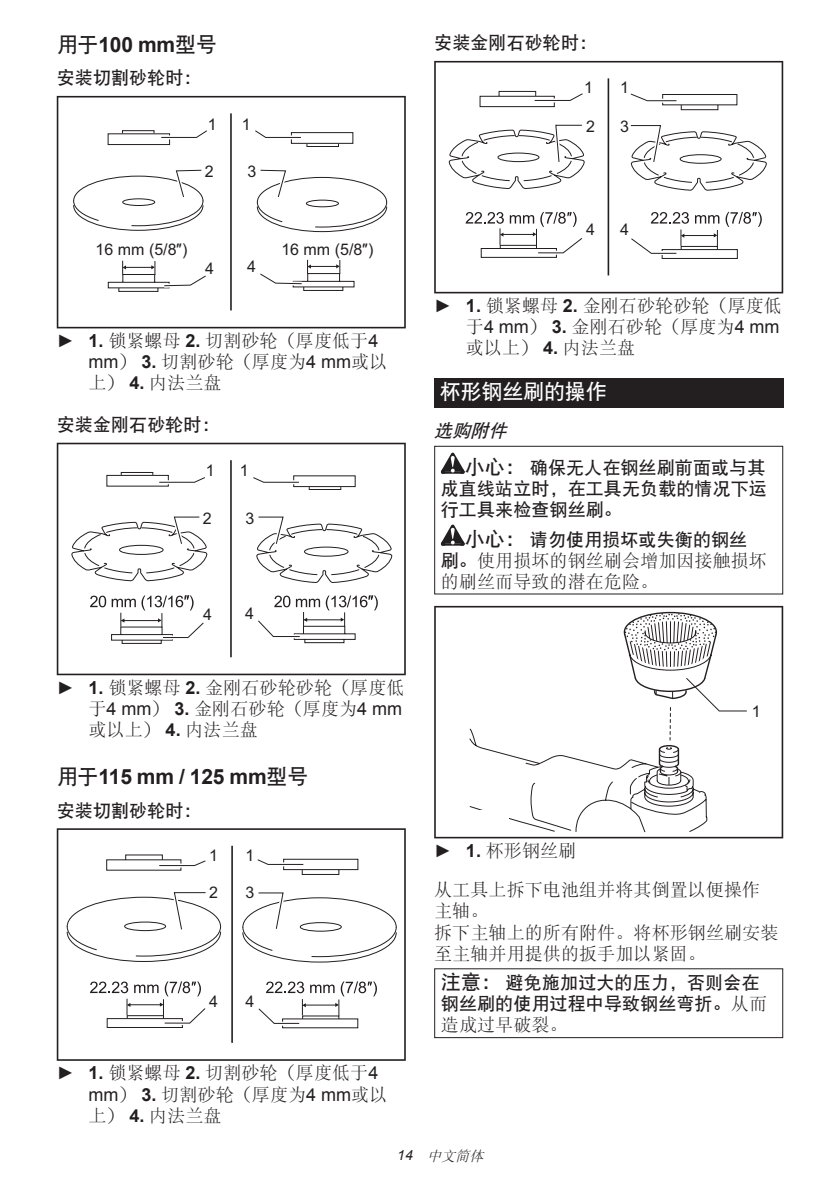
<style>
.page{position:relative;width:840px;height:1191px;background:#fff}
.page>*{position:absolute;margin:0;border:0;box-sizing:border-box;transform-origin:0 0}
.t1{font:700 21px "Arial";letter-spacing:-.01em;color:#231f20}
.t2{font:21px "DFP Hei W7 GB EUC H";letter-spacing:-.01em;color:#fff}
.t3{font:18px/21px "DFP Song W3 GB EUC H";letter-spacing:.005em;color:#231f20}
.t4{font:18px/21px "DFP Hei W7 GB EUC H";letter-spacing:.005em;color:#231f20}
.t5{font:16px "Arial";color:#231f20}
.t6{font:italic 14px "DFP Song W3 GB EUC H";color:#231f20}
.s1{font-family:"DFP Hei W7 GB EUC H";font-weight:400}
.s2{font-family:"Arial"}
.s3{font-family:"Arial";font-weight:700}
.s4{font-style:italic}
.s5{font-size:20px}
.s6{font-family:"DFP Hei W7 GB EUC H"}
.s7{font-family:"DFP Song W3 GB EUC H"}
</style>
<div class="page">
<div style="left:57px;top:300px;width:74px;height:29px;background:#9f9d9d"></div>
<svg style="left:57px;top:96px;width:348px;height:232px"></svg>
<svg style="left:57px;top:443px;width:348px;height:232px"></svg>
<div style="left:57px;top:1033px;width:74px;height:28px;background:#484546"></div>
<svg style="left:57px;top:828px;width:348px;height:232px"></svg>
<div style="left:434px;top:265px;width:74px;height:29px;background:#9d9b9c"></div>
<svg style="left:434px;top:61px;width:348px;height:232px"></svg>
<div style="left:434px;top:378px;width:348px;height:29px;background:#231f20"></div>
<svg style="left:440px;top:453px;width:24px;height:21px"></svg>
<svg style="left:440px;top:524px;width:24px;height:21px"></svg>
<div style="left:434px;top:446px;width:348px;height:148px;border:1px solid #231f20"></div>
<div style="left:435px;top:810px;width:74px;height:29px;background:#9e9c9d"></div>
<svg style="left:434px;top:606px;width:348px;height:232px"></svg>
<div style="left:434px;top:968px;width:348px;height:70px;border:1px solid #231f20"></div>
<p class="t1" style="left:57px;top:31px;width:162px"><span class="s1">用于</span>100 mm<span class="s1">型号</span></p>
<p class="t4" style="left:57px;top:68px;width:146px">安装切割砂轮时：</p>
<p class="t5" style="left:208px;top:114px;width:10px">1</p>
<p class="t5" style="left:242px;top:114px;width:10px">1</p>
<p class="t5" style="left:205px;top:161px;width:10px">2</p>
<p class="t5" style="left:247px;top:161px;width:10px">3</p>
<p class="t5" style="left:96px;top:239px;width:93px">16 mm (5/8″)</p>
<p class="t5" style="left:281px;top:238px;width:93px">16 mm (5/8″)</p>
<p class="t5" style="left:205px;top:257px;width:10px">4</p>
<p class="t5" style="left:247px;top:256px;width:10px">4</p>
<p class="t3" style="left:88px;top:330px;width:300px;text-indent:-32px"><span class="s2">►</span> <span class="s3">1.</span> 锁紧螺母 <span class="s3">2.</span> 切割砂轮（厚度低于<span class="s2">4 mm</span>） <span class="s3">3.</span> 切割砂轮（厚度为<span class="s2">4 mm</span>或以上） <span class="s3">4.</span> 内法兰盘</p>
<p class="t4" style="left:57px;top:414px;width:164px">安装金刚石砂轮时：</p>
<p class="t5" style="left:206px;top:460px;width:10px">1</p>
<p class="t5" style="left:240px;top:460px;width:10px">1</p>
<p class="t5" style="left:203px;top:508px;width:10px">2</p>
<p class="t5" style="left:245px;top:508px;width:10px">3</p>
<p class="t5" style="left:203px;top:604px;width:10px">4</p>
<p class="t5" style="left:245px;top:603px;width:10px">4</p>
<p class="t3" style="left:88px;top:677px;width:317px;text-indent:-32px"><span class="s2">►</span> <span class="s3">1.</span> 锁紧螺母 <span class="s3">2.</span> 金刚石砂轮砂轮（厚度低于<span class="s2">4 mm</span>） <span class="s3">3.</span> 金刚石砂轮（厚度为<span class="s2">4 mm</span>或以上） <span class="s3">4.</span> 内法兰盘</p>
<p class="t1" style="left:57px;top:763px;width:253px"><span class="s1">用于</span>115 mm / 125 mm<span class="s1">型号</span></p>
<p class="t4" style="left:57px;top:800px;width:146px">安装切割砂轮时：</p>
<p class="t5" style="left:209px;top:844px;width:10px">1</p>
<p class="t5" style="left:245px;top:844px;width:10px">1</p>
<p class="t5" style="left:209px;top:882px;width:10px">2</p>
<p class="t5" style="left:245px;top:882px;width:10px">3</p>
<p class="t5" style="left:209px;top:991px;width:10px">4</p>
<p class="t5" style="left:245px;top:991px;width:10px">4</p>
<p class="t3" style="left:88px;top:1062px;width:300px;text-indent:-32px"><span class="s2">►</span> <span class="s3">1.</span> 锁紧螺母 <span class="s3">2.</span> 切割砂轮（厚度低于<span class="s2">4 mm</span>） <span class="s3">3.</span> 切割砂轮（厚度为<span class="s2">4 mm</span>或以上） <span class="s3">4.</span> 内法兰盘</p>
<p class="t4" style="left:434px;top:33px;width:164px">安装金刚石砂轮时：</p>
<p class="t5" style="left:583px;top:77px;width:10px">1</p>
<p class="t5" style="left:620px;top:77px;width:10px">1</p>
<p class="t5" style="left:586px;top:116px;width:10px">2</p>
<p class="t5" style="left:620px;top:116px;width:10px">3</p>
<p class="t5" style="left:586px;top:219px;width:10px">4</p>
<p class="t5" style="left:620px;top:219px;width:10px">4</p>
<p class="t3" style="left:465px;top:295px;width:317px;text-indent:-32px"><span class="s2">►</span> <span class="s3">1.</span> 锁紧螺母 <span class="s3">2.</span> 金刚石砂轮砂轮（厚度低于<span class="s2">4 mm</span>） <span class="s3">3.</span> 金刚石砂轮（厚度为<span class="s2">4 mm</span>或以上） <span class="s3">4.</span> 内法兰盘</p>
<p class="t2" style="left:439px;top:381px;width:168px">杯形钢丝刷的操作</p>
<p class="t4" style="left:464px;top:412px;width:302px;line-height:36.6px;text-indent:-31px"><span class="s4">选购附件<br></span><span class="s5">小心：</span>确保无人在钢丝刷前面或与其</p>
<p class="t4" style="left:440px;top:478px;width:327px">成直线站立时，在工具无负载的情况下运行工具来检查钢丝刷。</p>
<p class="t4" style="left:464px;top:529px;width:284px"><span class="s5">小心：</span>请勿使用损坏或失衡的钢丝</p>
<p class="t3" style="left:440px;top:550px;width:327px"><span class="s6">刷。</span>使用损坏的钢丝刷会增加因接触损坏的刷丝而导致的潜在危险。</p>
<p class="t5" style="left:751px;top:700px;width:10px">1</p>
<p class="t3" style="left:434px;top:831px;width:327px;line-height:39.2px"><span class="s2">►</span> <span class="s3">1.</span> 杯形钢丝刷<br>从工具上拆下电池组并将其倒置以便操作</p>
<p class="t3" style="left:434px;top:900px;width:345px">主轴。<br>拆下主轴上的所有附件。将杯形钢丝刷安装至主轴并用提供的扳手加以紧固。</p>
<p class="t4" style="left:440px;top:972px;width:327px"><span class="s5">注意：</span>避免施加过大的压力，否则会在钢丝刷的使用过程中导致钢丝弯折。<span class="s7">从而</span></p>
<p class="t3" style="left:440px;top:1014px;width:128px">造成过早破裂。</p>
<p class="t6" style="left:397px;top:1148px;width:91px"><span class="s2">1 4</span> 中文简体</p>
</div>
